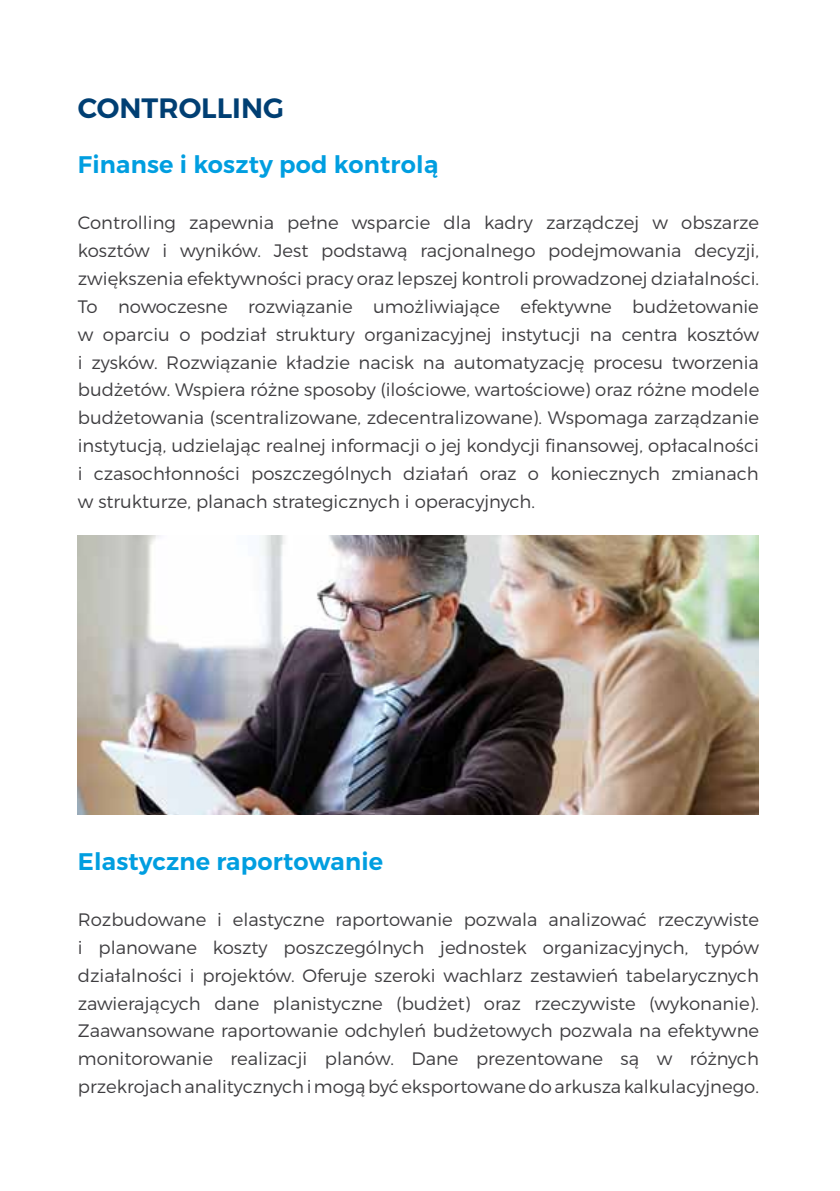
<style>
.page{position:relative;width:840px;height:1191px;background:#fff}
.page>*{position:absolute;margin:0;border:0;box-sizing:border-box;transform-origin:0 0}
.t1{font:600 28px "Montserrat";color:#003f73}
.t2{font:600 24px "Montserrat";letter-spacing:.01em;color:#009ee0}
.t3{font:300 18px/27.8px "Montserrat";color:#3e3d40;text-align:justify}
</style>
<div class="page">
<img style="left:78px;top:536px;width:680px;height:278px">
<h1 class="t1" style="left:78px;top:90px;width:207px">CONTROLLING</h1>
<h2 class="t2" style="left:78px;top:150px;width:362px">Finanse i koszty pod kontrolą</h2>
<p class="t3" style="left:78px;top:208px;width:682px">Controlling zapewnia pełne wsparcie dla kadry zarządczej w obszarze kosztów i wyników. Jest podstawą racjonalnego podejmowania decyzji, zwiększenia efektywności pracy oraz lepszej kontroli prowadzonej działalności.<br>To nowoczesne rozwiązanie umożliwiające efektywne budżetowanie w oparciu o podział struktury organizacyjnej instytucji na centra kosztów i zysków. Rozwiązanie kładzie nacisk na automatyzację procesu tworzenia budżetów. Wspiera różne sposoby (ilościowe, wartościowe) oraz różne modele budżetowania (scentralizowane, zdecentralizowane). Wspomaga zarządzanie instytucją, udzielając realnej informacji o jej kondycji finansowej, opłacalności i czasochłonności poszczególnych działań oraz o koniecznych zmianach w strukturze, planach strategicznych i operacyjnych.</p>
<h2 class="t2" style="left:78px;top:847px;width:307px">Elastyczne raportowanie</h2>
<p class="t3" style="left:78px;top:905px;width:682px">Rozbudowane i elastyczne raportowanie pozwala analizować rzeczywiste i planowane koszty poszczególnych jednostek organizacyjnych, typów działalności i projektów. Oferuje szeroki wachlarz zestawień tabelarycznych zawierających dane planistyczne (budżet) oraz rzeczywiste (wykonanie).<br>Zaawansowane raportowanie odchyleń budżetowych pozwala na efektywne monitorowanie realizacji planów. Dane prezentowane są w różnych przekrojachanalitycznychimogąbyćeksportowanedoarkuszakalkulacyjnego.</p>
</div>
